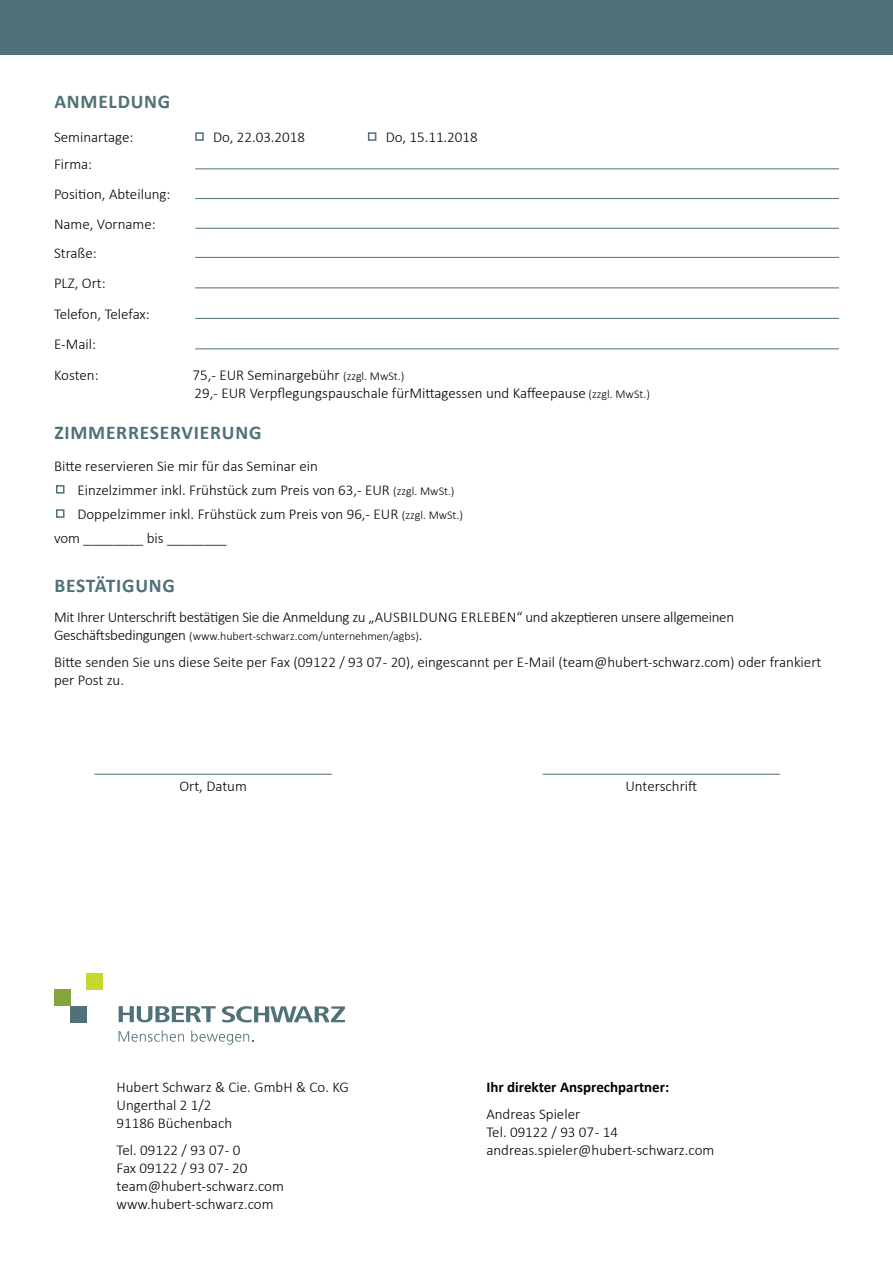
<style>
.page{position:relative;width:893px;height:1263px;background:#fff}
.page>*{position:absolute;margin:0;border:0;box-sizing:border-box;transform-origin:0 0}
.t1{font:700 19.5px "Calibri";letter-spacing:.04em;color:#507177}
.t2{font:300 15px/18px "Calibri";color:#000}
.t3{font:300 15px "Calibri";letter-spacing:-.02em;color:#000}
.t4{font:700 15px "Calibri";color:#000}
.t5{font:300 12px "Calibri";color:#000}
.s1{font-size:12px}
.s2{font-size:15px}
</style>
<div class="page">
<div style="left:0;top:0;width:893px;height:54px;background:#507177"></div>
<div style="left:56px;top:485px;width:8px;height:9px;border:2px solid #507177"></div>
<div style="left:56px;top:509px;width:8px;height:9px;border:2px solid #507177"></div>
<div style="left:195px;top:132px;width:9px;height:9px;border:2px solid #507177"></div>
<div style="left:368px;top:132px;width:8px;height:9px;border:2px solid #507177"></div>
<hr style="left:195px;top:228px;width:644px;height:1px;background:#507177">
<hr style="left:195px;top:198px;width:644px;height:1px;background:#507177">
<hr style="left:195px;top:168px;width:644px;height:1px;background:#507177">
<hr style="left:195px;top:257px;width:644px;height:1px;background:#507177">
<hr style="left:195px;top:287px;width:644px;height:1px;background:#507177">
<hr style="left:195px;top:318px;width:644px;height:1px;background:#507177">
<hr style="left:195px;top:348px;width:644px;height:1px;background:#507177">
<hr style="left:94px;top:774px;width:238px;height:1px;background:#507177">
<hr style="left:543px;top:774px;width:237px;height:1px;background:#507177">
<div style="left:54px;top:990px;width:16px;height:16px;background:#82a53c"></div>
<div style="left:70px;top:1006px;width:16px;height:16px;background:#507177"></div>
<div style="left:86px;top:974px;width:16px;height:16px;background:#c4d82e"></div>
<svg style="left:222px;top:1006px;width:123px;height:16px"></svg>
<svg style="left:119px;top:1006px;width:97px;height:16px"></svg>
<svg style="left:119px;top:1030px;width:65px;height:12px"></svg>
<svg style="left:191px;top:1030px;width:62px;height:15px"></svg>
<h1 class="t1" style="left:54px;top:87px;width:115px">ANMELDUNG</h1>
<p class="t2" style="left:54px;top:128px;width:81px">Seminartage:</p>
<p class="t2" style="left:54px;top:155px;width:40px">Firma:</p>
<p class="t2" style="left:54px;top:185px;width:118px">Position, Abteilung:</p>
<p class="t2" style="left:54px;top:215px;width:103px">Name, Vorname:</p>
<p class="t2" style="left:54px;top:237px;width:97px;line-height:30.6px">Straße:<br>PLZ, Ort:<br>Telefon, Telefax:<br>E-Mail:<br>Kosten:</p>
<p class="t2" style="left:213px;top:128px;width:93px">Do, 22.03.2018</p>
<p class="t2" style="left:386px;top:128px;width:93px">Do, 15.11.2018</p>
<p class="t2" style="left:193px;top:366px;width:459px">75,- EUR Seminargebühr <span class="s1">(zzgl. MwSt.)<br></span>29,- EUR Verpflegungspauschale fürMittagessen und Kaffeepause <span class="s1">(zzgl. MwSt.)</span></p>
<h1 class="t1" style="left:54px;top:419px;width:209px">ZIMMERRESERVIERUNG</h1>
<p class="t2" style="left:54px;top:457px;width:265px">Bitte reservieren Sie mir für das Seminar ein</p>
<p class="t2" style="left:77px;top:478px;width:387px;line-height:24.3px">Einzelzimmer inkl. Frühstück zum Preis von 63,- EUR <span class="s1">(zzgl. MwSt.)<br></span>Doppelzimmer inkl. Frühstück zum Preis von 96,- EUR <span class="s1">(zzgl. MwSt.)</span></p>
<p class="t2" style="left:54px;top:529px;width:174px">vom ________ bis ________</p>
<h1 class="t1" style="left:54px;top:572px;width:122px">BESTÄTIGUNG</h1>
<p class="t3" style="left:54px;top:608px;width:682px">Mit Ihrer Unterschrift bestätigen Sie die Anmeldung zu „Ausbildung erleben“ und akzeptieren unsere allgemeinen</p>
<p class="t5" style="left:54px;top:629px;width:370px"><span class="s2">Geschäftsbedingungen</span> (www.hubert-schwarz.com/unternehmen/agbs)<span class="s2">.</span></p>
<p class="t2" style="left:54px;top:653px;width:769px">Bitte senden Sie uns diese Seite per Fax (09122 / 93 07 - 20), eingescannt per E-Mail (team@hubert-schwarz.com) oder frankiert per Post zu.</p>
<p class="t2" style="left:179px;top:777px;width:69px">Ort, Datum</p>
<p class="t2" style="left:625px;top:777px;width:73px">Unterschrift</p>
<p class="t2" style="left:117px;top:1078px;width:234px">Hubert Schwarz &amp; Cie. GmbH &amp; Co. KG<br>Ungerthal 2 1/2<br>91186 Büchenbach</p>
<p class="t2" style="left:117px;top:1141px;width:169px">Tel. 09122 / 93 07 - 0<br>Fax 09122 / 93 07 - 20 team@hubert-schwarz.com www.hubert-schwarz.com</p>
<p class="t4" style="left:486px;top:1077px;width:184px">IHR DIREKTER ANSPRECHPARTNER:</p>
<p class="t2" style="left:486px;top:1105px;width:230px">Andreas Spieler<br>Tel. 09122 / 93 07 - 14 andreas.spieler@hubert-schwarz.com</p>
</div>
